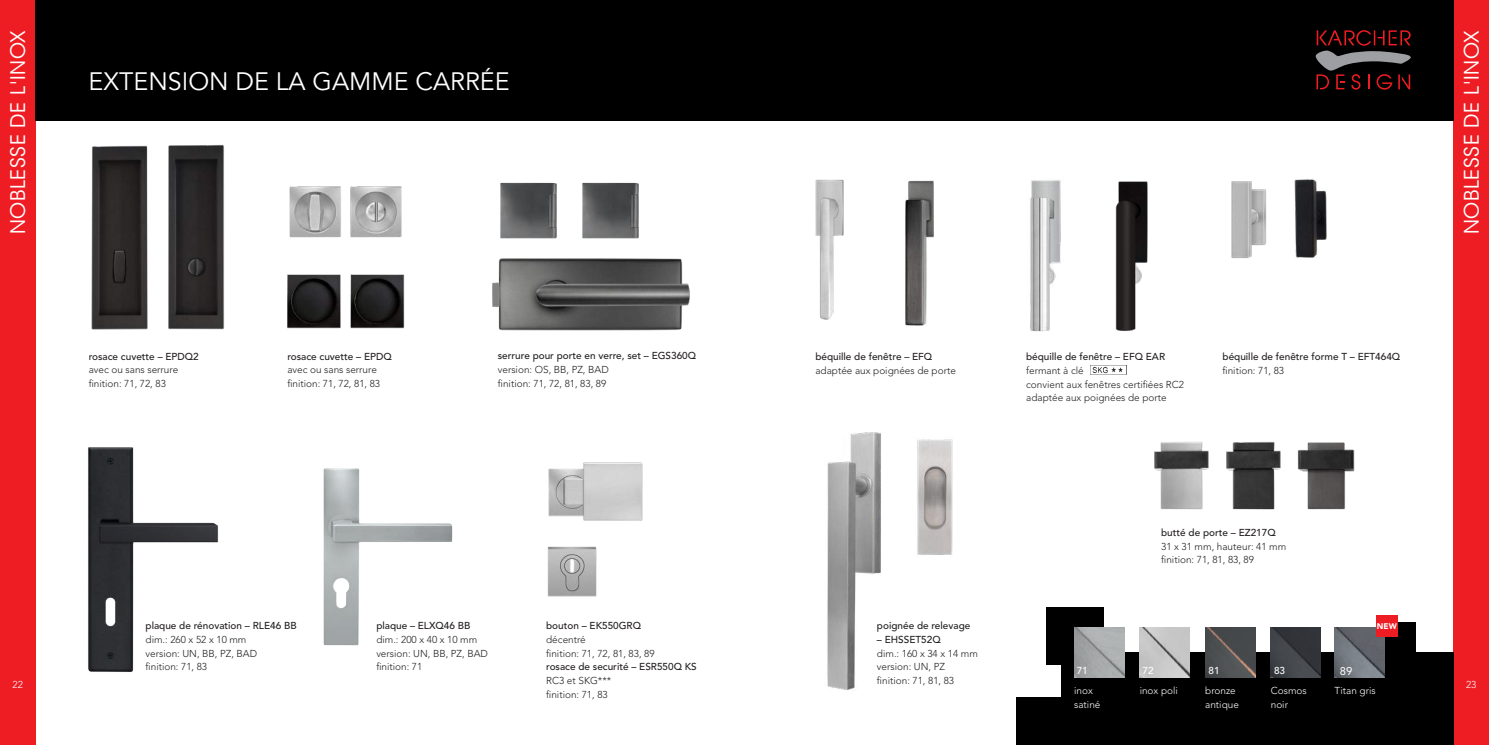
<style>
.page{position:relative;width:1489px;height:745px;background:#fff}
.page>*{position:absolute;margin:0;border:0;box-sizing:border-box;transform-origin:0 0}
.t1{font:25px "Avenir LT Std";color:#fff}
.t2{font:20px "ITC Avant Garde Std";letter-spacing:.03em;color:#fff}
.t3{font:11.25px "Avenir LT Std";color:#fff}
.t4{font:300 10px/13.8px "Avenir LT Std";color:#231f20}
.t5{font:500 10px "Avenir LT Std";color:#231f20}
.t6{font:300 10px/13.8px "Avenir LT Std";color:#fff}
.t7{font:500 10px "Avenir LT Std";color:#fff}
.t8{font:900 8.12px "Avenir LT Std";color:#fff}
</style>
<div class="page">
<div style="left:1453px;top:0;width:35px;height:744px;background:#ee1d23"></div>
<div style="left:0;top:0;width:35px;height:744px;background:#ee1d23"></div>
<div style="left:35px;top:0;width:1418px;height:120px;background:#000"></div>
<div style="left:1379px;top:621px;width:36px;height:36px;background:#000"></div>
<div style="left:1045px;top:606px;width:58px;height:58px;background:#000"></div>
<img style="left:91px;top:144px;width:134px;height:186px">
<svg style="left:1315px;top:30px;width:95px;height:60px"></svg>
<img style="left:289px;top:186px;width:113px;height:52px">
<img style="left:287px;top:274px;width:118px;height:55px">
<img style="left:88px;top:447px;width:131px;height:225px">
<img style="left:323px;top:468px;width:129px;height:177px">
<img style="left:548px;top:462px;width:95px;height:59px">
<img style="left:547px;top:546px;width:50px;height:49px">
<img style="left:1227px;top:441px;width:54px;height:69px">
<img style="left:1154px;top:441px;width:73px;height:69px">
<img style="left:1297px;top:442px;width:58px;height:68px">
<img style="left:492px;top:258px;width:198px;height:73px">
<img style="left:500px;top:182px;width:57px;height:57px">
<img style="left:582px;top:182px;width:57px;height:57px">
<img style="left:827px;top:432px;width:126px;height:258px">
<img style="left:1142px;top:181px;width:6px;height:82px">
<img style="left:1030px;top:180px;width:112px;height:152px">
<img style="left:924px;top:180px;width:10px;height:145px">
<img style="left:815px;top:179px;width:109px;height:147px">
<img style="left:1231px;top:179px;width:96px;height:79px">
<div style="left:1016px;top:696px;width:58px;height:48px;background:#000"></div>
<div style="left:1061px;top:651px;width:392px;height:93px;background:#000"></div>
<img style="left:1074px;top:627px;width:50px;height:50px">
<img style="left:1139px;top:627px;width:50px;height:50px">
<img style="left:1205px;top:627px;width:50px;height:50px">
<img style="left:1270px;top:627px;width:50px;height:50px">
<img style="left:1334px;top:627px;width:50px;height:50px">
<div style="left:1375px;top:615px;width:22px;height:21px;background:#ee1d23"></div>
<img style="left:1090px;top:365px;width:36px;height:9px">
<h2 class="t2" style="left:6px;top:234px;width:205px;rotate:-90deg">NOBLESSE DE L'INOX</h2>
<h2 class="t2" style="left:1459px;top:234px;width:205px;rotate:-90deg">NOBLESSE DE L'INOX</h2>
<h1 class="t1" style="left:89px;top:67px;width:422px">EXTENSION DE LA GAMME CARRÉE</h1>
<p class="t5" style="left:89px;top:350px;width:112px">rosace cuvette – EPDQ2</p>
<p class="t4" style="left:89px;top:363px;width:91px">avec ou sans serrure finition: 71, 72, 83</p>
<p class="t5" style="left:287px;top:350px;width:106px">rosace cuvette – EPDQ</p>
<p class="t4" style="left:287px;top:363px;width:94px">avec ou sans serrure finition: 71, 72, 81, 83</p>
<p class="t5" style="left:498px;top:350px;width:200px">serrure pour porte en verre, set – EGS360Q</p>
<p class="t4" style="left:498px;top:362px;width:112px">version: OS, BB, PZ, BAD finition: 71, 72, 81, 83, 89</p>
<p class="t5" style="left:815px;top:350px;width:118px">béquille de fenêtre – EFQ</p>
<p class="t4" style="left:815px;top:363px;width:142px">adaptée aux poignées de porte</p>
<p class="t5" style="left:1026px;top:350px;width:140px">béquille de fenêtre – EFQ EAR</p>
<p class="t4" style="left:1026px;top:363px;width:159px">fermant à clé<br>convient aux fenêtres certifiées RC2 adaptée aux poignées de porte</p>
<p class="t5" style="left:1222px;top:350px;width:179px">béquille de fenêtre forme T – EFT464Q</p>
<p class="t4" style="left:1222px;top:363px;width:63px">finition: 71, 83</p>
<p class="t5" style="left:1161px;top:526px;width:116px">butté de porte – EZ217Q</p>
<p class="t4" style="left:1161px;top:539px;width:126px">31 x 31 mm, hauteur: 41 mm finition: 71, 81, 83, 89</p>
<p class="t5" style="left:145px;top:619px;width:153px">plaque de rénovation – RLE46 BB</p>
<p class="t4" style="left:145px;top:632px;width:113px">dim.: 260 x 52 x 10 mm version: UN, BB, PZ, BAD finition: 71, 83</p>
<p class="t5" style="left:376px;top:619px;width:96px">plaque – ELXQ46 BB</p>
<p class="t4" style="left:376px;top:632px;width:113px">dim.: 200 x 40 x 10 mm version: UN, BB, PZ, BAD finition: 71</p>
<p class="t5" style="left:546px;top:619px;width:96px">bouton – EK550GRQ</p>
<p class="t4" style="left:546px;top:632px;width:110px">décentré<br>finition: 71, 72, 81, 83, 89</p>
<p class="t5" style="left:546px;top:660px;width:152px">rosace de securité – ESR550Q KS</p>
<p class="t4" style="left:546px;top:673px;width:67px">RC3 et SKG*** finition: 71, 83</p>
<p class="t5" style="left:876px;top:619px;width:95px">poignée de relevage</p>
<p class="t5" style="left:876px;top:633px;width:65px">– EHSSET52Q</p>
<p class="t4" style="left:876px;top:646px;width:102px">dim.: 160 x 34 x 14 mm version: UN, PZ finition: 71, 81, 83</p>
<p class="t8" style="left:1376px;top:621px;width:21px">NEW</p>
<p class="t7" style="left:1076px;top:664px;width:13px">71</p>
<p class="t7" style="left:1142px;top:664px;width:13px">72</p>
<p class="t7" style="left:1208px;top:664px;width:13px">81</p>
<p class="t7" style="left:1273px;top:664px;width:13px">83</p>
<p class="t3" style="left:1339px;top:664px;width:14px">89</p>
<p class="t6" style="left:13px;top:677px;width:12px">22</p>
<p class="t6" style="left:1465px;top:677px;width:12px">23</p>
<p class="t6" style="left:1074px;top:683px;width:20px">inox</p>
<p class="t6" style="left:1139px;top:683px;width:40px">inox poli</p>
<p class="t6" style="left:1074px;top:697px;width:28px">satiné</p>
<p class="t6" style="left:1205px;top:683px;width:35px">bronze antique</p>
<p class="t6" style="left:1270px;top:683px;width:37px">Cosmos noir</p>
<p class="t6" style="left:1334px;top:683px;width:43px">Titan gris</p>
</div>
